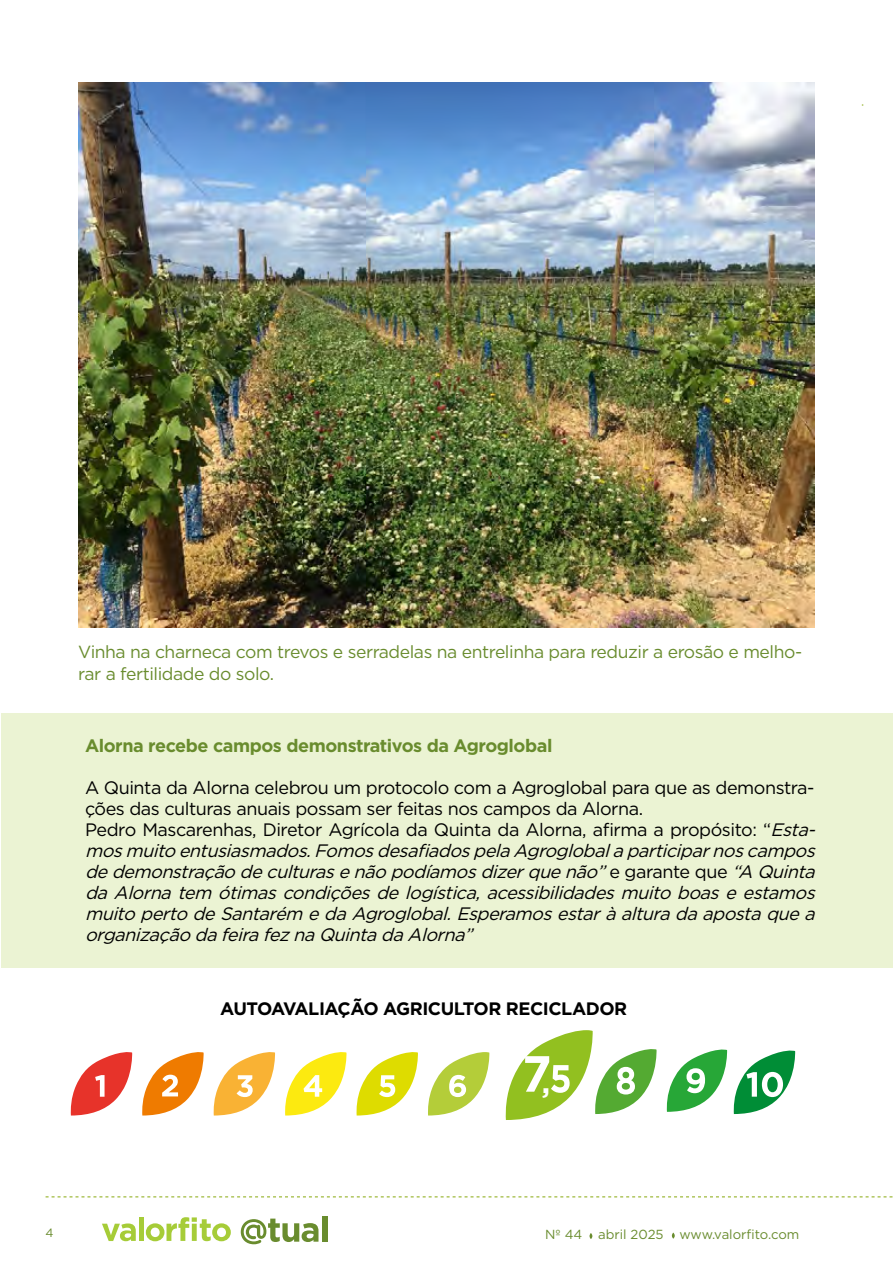
<style>
.page{position:relative;width:893px;height:1263px;background:#fff}
.page>*{position:absolute;margin:0;border:0;box-sizing:border-box;transform-origin:0 0}
.t1{font:700 29.7px "Gotham";color:#fff}
.t2{font:italic 18px/21px "Gotham";color:#000}
.t3{font:700 18px "Gotham";letter-spacing:-.025em;color:#698c2e}
.t4{font:700 18px "Gotham";letter-spacing:-.025em;color:#000}
.t5{font:17.55px/21.9px "Gotham";letter-spacing:-.025em;color:#698c2e}
.t6{font:13.2px "Gotham";color:#698c2e}
.t7{font:12px "Gotham";color:#698c2e}
.s1{font-style:normal}
</style>
<div class="page">
<svg style="left:102px;top:1223px;width:34px;height:18px"></svg>
<div style="left:139px;top:1217px;width:5px;height:24px;background:#a6cc38"></div>
<svg style="left:146px;top:1217px;width:85px;height:24px"></svg>
<svg style="left:241px;top:1218px;width:77px;height:26px"></svg>
<div style="left:322px;top:1216px;width:5px;height:26px;background:#698c2e"></div>
<svg style="left:589px;top:1233px;width:3px;height:6px"></svg>
<svg style="left:672px;top:1232px;width:3px;height:7px"></svg>
<svg style="left:46px;top:1196px;width:847px;height:1px"></svg>
<div style="left:1px;top:713px;width:891px;height:254px;background:#ebf3d3"></div>
<img style="left:78px;top:83px;width:737px;height:545px">
<svg style="left:71px;top:1052px;width:61px;height:63px"></svg>
<svg style="left:142px;top:1052px;width:62px;height:63px"></svg>
<svg style="left:213px;top:1052px;width:62px;height:63px"></svg>
<svg style="left:285px;top:1052px;width:62px;height:63px"></svg>
<svg style="left:356px;top:1052px;width:62px;height:63px"></svg>
<svg style="left:428px;top:1052px;width:61px;height:63px"></svg>
<svg style="left:667px;top:1049px;width:60px;height:63px"></svg>
<svg style="left:733px;top:1050px;width:62px;height:64px"></svg>
<svg style="left:505px;top:1030px;width:152px;height:90px"></svg>
<p class="t5" style="left:78px;top:640px;width:725px">Vinha na charneca com trevos e serradelas na entrelinha para reduzir a erosão e melho&shy;rar a fertilidade do solo.</p>
<p class="t3" style="left:85px;top:734px;width:469px">Alorna recebe campos demonstrativos da Agroglobal</p>
<p class="t2" style="left:85px;top:777px;width:737px"><span class="s1">A Quinta da Alorna celebrou um protocolo com a Agroglobal para que as demonstra&shy;ções das culturas anuais possam ser feitas nos campos da Alorna.<br>Pedro Mascarenhas, Diretor Agrícola da Quinta da Alorna, afirma a propósito: “</span>Esta&shy;mosmuitoentusiasmados.FomosdesafiadospelaAgroglobalaparticiparnoscampos dedemonstraçãodeculturasenãopodíamosdizerquenão”<span class="s1">e g a r a n t e q u e</span> “A Quinta daAlornatem ótimascondiçõesdelogística,acessibilidadesmuitoboaseestamos muitopertodeSantarém edaAgroglobal.Esperamosestaràalturadaapostaquea organizaçãodafeirafeznaQuintadaAlorna”</p>
<p class="t4" style="left:220px;top:996px;width:409px">AUTOAVALIAÇÃO AGRICULTOR RECICLADOR</p>
<h1 class="t1" style="left:542px;top:1062px;width:10px">,</h1>
<p class="t7" style="left:46px;top:1225px;width:10px">4</p>
<p class="t6" style="left:545px;top:1226px;width:256px">Nº 44 abril 2025 www.valorfito.com</p>
</div>
